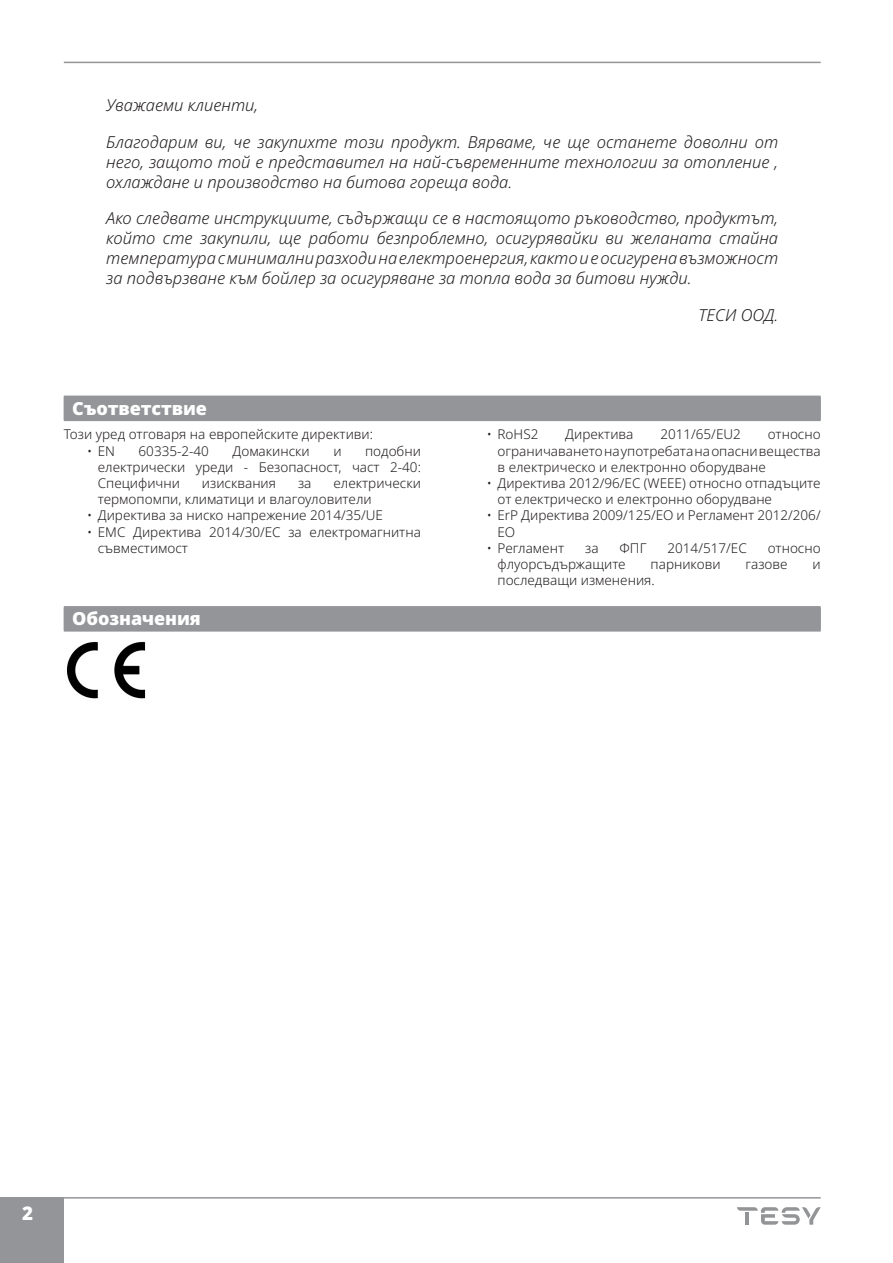
<style>
.page{position:relative;width:893px;height:1263px;background:#fff}
.page>*{position:absolute;margin:0;border:0;box-sizing:border-box;transform-origin:0 0}
.t1{font:900 18.75px "Noto Sans";color:#fff}
.t2{font:900 18px "Noto Sans";letter-spacing:-.005em;color:#fff}
.t3{font:italic 300 16.5px/19.8px "Noto Sans";color:#231f20;text-align:justify}
.t4{font:300 13.5px/16.2px "Noto Sans";color:#231f20}
</style>
<div class="page">
<hr style="left:64px;top:1197px;width:757px;height:1px;background:#939598">
<div style="left:0;top:1197px;width:64px;height:66px;background:#939598"></div>
<hr style="left:64px;top:62px;width:757px;height:1px;background:#939598">
<svg style="left:737px;top:1207px;width:84px;height:18px"></svg>
<div style="left:64px;top:608px;width:757px;height:24px;background:#939598"></div>
<div style="left:64px;top:606px;width:757px;height:24px;background:#939598"></div>
<img style="left:67px;top:641px;width:79px;height:58px">
<div style="left:64px;top:397px;width:757px;height:24px;background:#939598"></div>
<div style="left:64px;top:396px;width:757px;height:24px;background:#939598"></div>
<p class="t3" style="left:106px;top:96px;width:153px">Уважаеми клиенти,</p>
<p class="t3" style="left:106px;top:132px;width:673px">Благодарим ви, че закупихте този продукт. Вярваме, че ще останете доволни от него, защото той е представител на най-съвременните технологии за отопление , охлаждане и производство на битова гореща вода.</p>
<p class="t3" style="left:106px;top:209px;width:673px">Ако следвате инструкциите, съдържащи се в настоящото ръководство, продуктът, който сте закупили, ще работи безпроблемно, осигурявайки ви желаната стайна температура с минимални разходи на електроенергия, както и е осигурена възможност за подвързване към бойлер за осигуряване за топла вода за битови нужди.</p>
<p class="t3" style="left:698px;top:305px;width:81px">ТЕСИ ООД.</p>
<h2 class="t2" style="left:72px;top:394px;width:136px">Съответствие</h2>
<p class="t4" style="left:64px;top:427px;width:311px">Този уред отговаря на европейските директиви:</p>
<p class="t4" style="left:87px;top:443px;width:29px">• EN</p>
<p class="t4" style="left:139px;top:443px;width:72px">60335-2-40</p>
<p class="t4" style="left:232px;top:443px;width:79px">Домакински</p>
<p class="t4" style="left:333px;top:443px;width:10px">и</p>
<p class="t4" style="left:98px;top:443px;width:325px;text-align:justify;text-indent:267px">подобни електрически уреди - Безопасност, част 2-40:<br>Специфични</p>
<p class="t4" style="left:98px;top:475px;width:325px;text-indent:236px">електрически термопомпи, климатици и влагоуловители</p>
<p class="t4" style="left:87px;top:508px;width:297px">• Директива за ниско напрежение 2014/35/UE</p>
<p class="t4" style="left:98px;top:524px;width:325px;text-indent:-11px">• EMC Директива 2014/30/ЕС за електромагнитна съвместимост</p>
<p class="t4" style="left:202px;top:475px;width:76px">изисквания</p>
<p class="t4" style="left:298px;top:475px;width:15px">за</p>
<h2 class="t2" style="left:72px;top:605px;width:130px">Обозначения</h2>
<p class="t4" style="left:487px;top:427px;width:53px">• RoHS2</p>
<p class="t4" style="left:565px;top:427px;width:70px">Директива</p>
<p class="t4" style="left:660px;top:427px;width:82px">2011/65/EU2</p>
<p class="t4" style="left:497px;top:427px;width:325px;text-align:justify;text-indent:270px">относно ограничаването на употребата на опасни вещества в електрическо и електронно оборудване</p>
<p class="t4" style="left:497px;top:475px;width:325px;text-indent:-11px">• Директива 2012/96/EC (WEEE) относно отпадъците от електрическо и електронно оборудване</p>
<p class="t4" style="left:497px;top:508px;width:325px;text-indent:-11px">• ErP Директива 2009/125/ЕО и Регламент 2012/206/<br>ЕО</p>
<p class="t4" style="left:487px;top:540px;width:79px">• Регламент</p>
<p class="t4" style="left:585px;top:540px;width:15px">за</p>
<p class="t4" style="left:620px;top:540px;width:28px">ФПГ</p>
<p class="t4" style="left:667px;top:540px;width:81px">2014/517/ЕС</p>
<p class="t4" style="left:768px;top:540px;width:54px">относно</p>
<p class="t4" style="left:497px;top:556px;width:130px">флуорсъдържащите</p>
<p class="t4" style="left:651px;top:556px;width:71px">парникови</p>
<p class="t4" style="left:745px;top:556px;width:44px">газове</p>
<p class="t4" style="left:812px;top:556px;width:10px">и</p>
<p class="t4" style="left:497px;top:573px;width:159px">последващи изменения.</p>
<h1 class="t1" style="left:22px;top:1199px;width:12px">2</h1>
</div>
